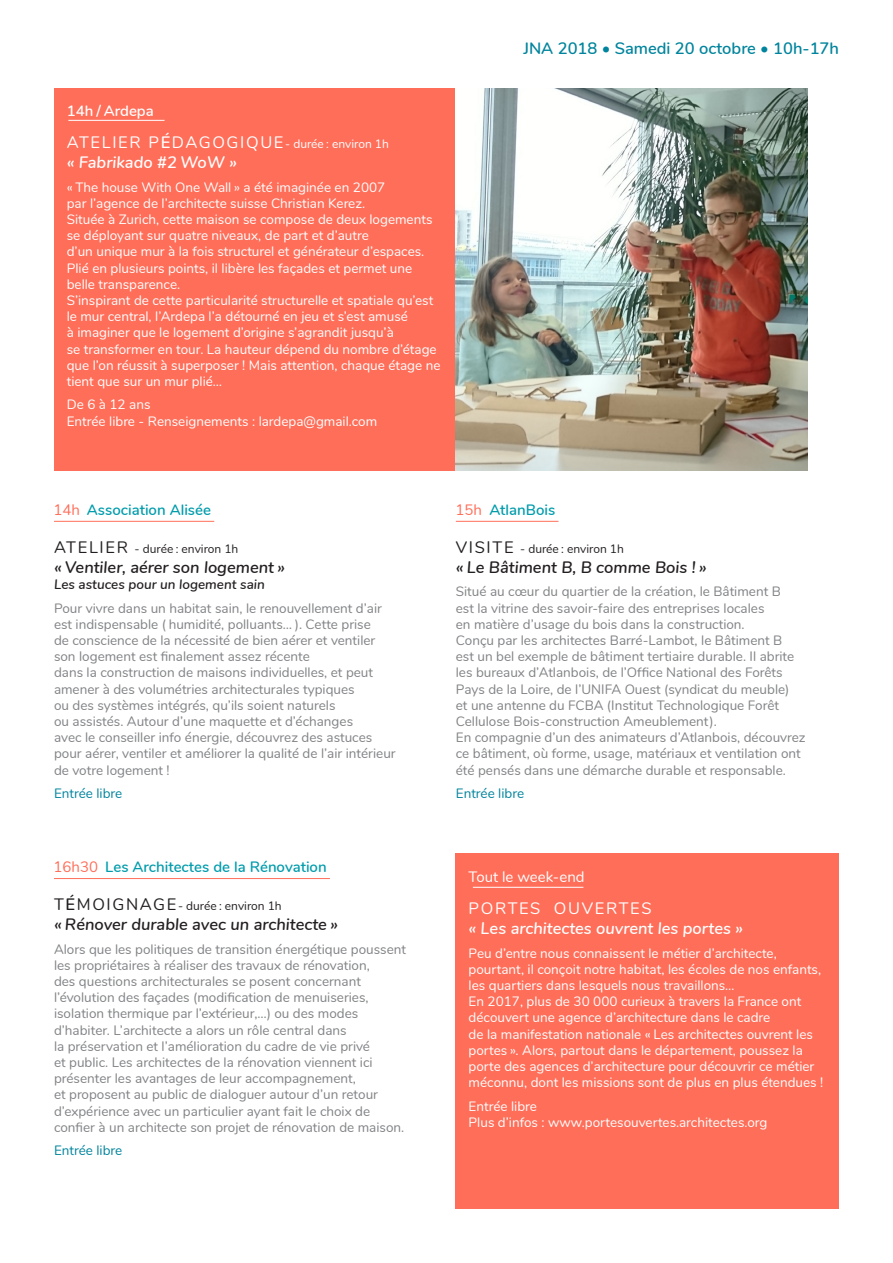
<style>
.page{position:relative;width:893px;height:1263px;background:#fff}
.page>*{position:absolute;margin:0;border:0;box-sizing:border-box;transform-origin:0 0}
.PARTIE-Sous-titre{font:italic 600 16.5px "Nunito";color:#231f20}
.PARTIE-Titre{font:16.5px "Nunito";letter-spacing:.1em;color:#fff}
.PARTIE-Sous-titre-2{font:italic 600 16.5px "Nunito";color:#fff}
.t1{font:600 16.5px "Nunito";color:#00849d}
.PARTIE-Sur-titre{font:600 15px "Nunito";color:#009cac}
.PARTIE-Horaire{font:15px "Nunito";color:#fff}
.PARTIE-Horaire-2{font:15px "Nunito";color:#ff6e59}
.PARTIE-Sur-titre-2{font:600 15px "Nunito";color:#fff}
.PARTIE-Texte{font:13.5px/16.2px "Nunito";color:#808285}
.PARTIE-Texte-2{font:13.5px/16.2px "Nunito";color:#fff}
.PARTIE-Informations{font:13.5px "Nunito";color:#fff}
.PARTIE-Informations-2{font:13.5px "Nunito";color:#00849d}
.PARTIE-Sous-sous-tit{font:italic 600 13.5px "Nunito";color:#231f20}
.PARTIE-Titre-2{font:12px "Nunito";color:#231f20}
.s1{font-weight:600}
.s2{font-size:12px}
.s3{font-weight:700;font-style:normal}
.s4{font-size:16.5px}
.s5{font-weight:600;font-size:16.5px}
</style>
<div class="page">
<div style="left:54px;top:88px;width:402px;height:383px;background:#ff6e59"></div>
<div style="left:456px;top:854px;width:383px;height:355px;background:#ff6e59"></div>
<img style="left:456px;top:88px;width:352px;height:383px">
<hr style="left:456px;top:521px;width:102px;height:1px;background:#ff6e59">
<hr style="left:54px;top:878px;width:276px;height:1px;background:#ff6e59">
<hr style="left:54px;top:521px;width:160px;height:1px;background:#ff6e59">
<hr style="left:473px;top:887px;width:110px;height:1px;background:#fff">
<hr style="left:68px;top:120px;width:97px;height:1px;background:#fff">
<p class="PARTIE-Sur-titre-2" style="left:67px;top:100px;width:89px">14h / Ardepa</p>
<p class="PARTIE-Titre" style="left:67px;top:131px;width:324px">ATELIER P<span class="s1">É</span>DAGOGIQUE<span class="s2">- durée : environ 1h</span></p>
<p class="PARTIE-Sous-titre-2" style="left:67px;top:150px;width:172px">« Fabrikado <span class="s3">#</span>2 WoW »</p>
<p class="PARTIE-Texte-2" style="left:67px;top:178px;width:367px">« The house With One Wall » a été imaginée en 2007<br>par l’agence de l’architecte suisse Christian Kerez.<br>Située à Zurich, cette maison se compose de deux logements se déployant sur quatre niveaux, de part et d’autre<br>d’un unique mur à la fois structurel et générateur d’espaces.<br>Plié en plusieurs points, il libère les façades et permet une belle transparence.</p>
<p class="PARTIE-Texte-2" style="left:67px;top:291px;width:375px">S’inspirant de cette particularité structurelle et spatiale qu’est le mur central, l’Ardepa l’a détourné en jeu et s’est amusé<br>à imaginer que le logement d’origine s’agrandit jusqu’à<br>se transformer en tour. La hauteur dépend du nombre d’étage que l’on réussit à superposer ! Mais attention, chaque étage ne tient que sur un mur plié…</p>
<p class="PARTIE-Informations" style="left:67px;top:395px;width:85px">De 6 à 12 ans</p>
<p class="PARTIE-Informations" style="left:67px;top:411px;width:312px">Entrée libre - Renseignements : lardepa@gmail.com</p>
<p class="t1" style="left:523px;top:36px;width:317px">JNA 2018 • Samedi 20 octobre • 10h-17h</p>
<p class="PARTIE-Horaire-2" style="left:53px;top:499px;width:28px">14h</p>
<p class="PARTIE-Sur-titre" style="left:87px;top:498px;width:126px">Association Alisée</p>
<p class="PARTIE-Titre-2" style="left:54px;top:540px;width:186px"><span class="s4">ATELIER</span> - durée : environ 1h</p>
<p class="PARTIE-Sous-titre" style="left:54px;top:555px;width:233px">« Ventiler, aérer son logement »</p>
<p class="PARTIE-Sous-sous-tit" style="left:54px;top:574px;width:212px">Les astuces pour un logement sain</p>
<p class="PARTIE-Texte" style="left:54px;top:599px;width:329px">Pour vivre dans un habitat sain, le renouvellement d’air est indispensable ( humidité, polluants… ). Cette prise de conscience de la nécessité de bien aérer et ventiler son logement est finalement assez récente</p>
<p class="PARTIE-Texte" style="left:54px;top:664px;width:343px">dans la construction de maisons individuelles, et peut amener à des volumétries architecturales typiques<br>ou des systèmes intégrés, qu’ils soient naturels<br>ou assistés. Autour d’une maquette et d’échanges<br>avec le conseiller info énergie, découvrez des astuces pour aérer, ventiler et améliorer la qualité de l’air intérieur de votre logement !</p>
<p class="PARTIE-Informations-2" style="left:54px;top:783px;width:70px">Entrée libre</p>
<p class="PARTIE-Horaire-2" style="left:53px;top:855px;width:46px">16h30</p>
<p class="PARTIE-Sur-titre" style="left:105px;top:855px;width:223px">Les Architectes de la Rénovation</p>
<p class="PARTIE-Titre-2" style="left:54px;top:897px;width:229px"><span class="s4">T</span><span class="s5">É</span><span class="s4">MOIGNAGE</span>- durée : environ 1h</p>
<p class="PARTIE-Sous-titre" style="left:54px;top:912px;width:285px">« Rénover durable avec un architecte »</p>
<p class="PARTIE-Texte" style="left:54px;top:940px;width:354px">Alors que les politiques de transition énergétique poussent les propriétaires à réaliser des travaux de rénovation,<br>des questions architecturales se posent concernant l’évolution des façades (modification de menuiseries, isolation thermique par l’extérieur,…) ou des modes d’habiter. L’architecte a alors un rôle central dans<br>la préservation et l’amélioration du cadre de vie privé<br>et public. Les architectes de la rénovation viennent ici présenter les avantages de leur accompagnement,<br>et proposent au public de dialoguer autour d’un retour d’expérience avec un particulier ayant fait le choix de confier à un architecte son projet de rénovation de maison.</p>
<p class="PARTIE-Informations-2" style="left:54px;top:1140px;width:70px">Entrée libre</p>
<p class="PARTIE-Horaire-2" style="left:455px;top:499px;width:28px">15h</p>
<p class="PARTIE-Sur-titre" style="left:489px;top:498px;width:67px">AtlanBois</p>
<p class="PARTIE-Titre-2" style="left:456px;top:540px;width:170px"><span class="s4">VISITE</span> - durée : environ 1h</p>
<p class="PARTIE-Sous-titre" style="left:456px;top:555px;width:252px">« Le Bâtiment B, B comme Bois ! »</p>
<p class="PARTIE-Texte" style="left:456px;top:583px;width:340px">Situé au cœur du quartier de la création, le Bâtiment B est la vitrine des savoir-faire des entreprises locales<br>en matière d’usage du bois dans la construction.<br>Conçu par les architectes Barré-Lambot, le Bâtiment B est un bel exemple de bâtiment tertiaire durable. Il abrite les bureaux d’Atlanbois, de l’Office National des Forêts Pays de la Loire, de l’UNIFA Ouest (syndicat du meuble) et une antenne du FCBA (Institut Technologique Forêt Cellulose Bois-construction Ameublement).</p>
<p class="PARTIE-Texte" style="left:456px;top:729px;width:351px">En compagnie d’un des animateurs d’Atlanbois, découvrez ce bâtiment, où forme, usage, matériaux et ventilation ont été pensés dans une démarche durable et responsable.</p>
<p class="PARTIE-Informations-2" style="left:456px;top:783px;width:70px">Entrée libre</p>
<p class="PARTIE-Horaire" style="left:469px;top:866px;width:118px">Tout le week-end</p>
<p class="PARTIE-Titre" style="left:469px;top:896px;width:184px">PORTES OUVERTES</p>
<p class="PARTIE-Sous-titre-2" style="left:469px;top:916px;width:276px">« Les architectes ouvrent les portes »</p>
<p class="PARTIE-Texte-2" style="left:469px;top:944px;width:356px">Peu d’entre nous connaissent le métier d’architecte, pourtant, il conçoit notre habitat, les écoles de nos enfants, les quartiers dans lesquels nous travaillons…<br>En 2017, plus de 30 000 curieux à travers la France ont découvert une agence d’architecture dans le cadre<br>de la manifestation nationale « Les architectes ouvrent les portes ». Alors, partout dans le département, poussez la porte des agences d’architecture pour découvrir ce métier méconnu, dont les missions sont de plus en plus étendues !</p>
<p class="PARTIE-Informations" style="left:469px;top:1096px;width:70px">Entrée libre</p>
<p class="PARTIE-Informations" style="left:469px;top:1112px;width:300px">Plus d’infos : www.portesouvertes.architectes.org</p>
</div>
